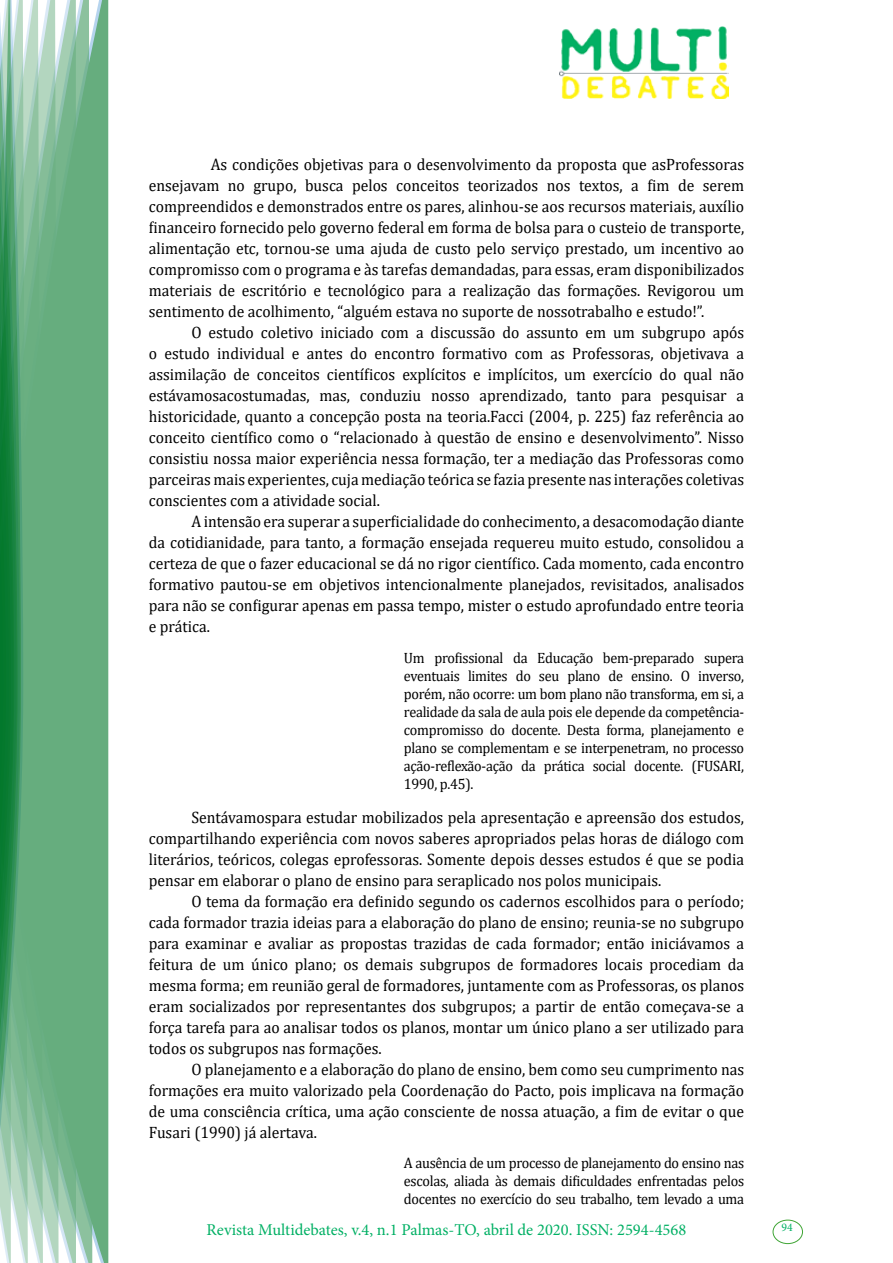
<style>
.page{position:relative;width:893px;height:1263px;background:#fff}
.page>*{position:absolute;margin:0;border:0;box-sizing:border-box;transform-origin:0 0}
.t1{font:16.5px/21px "Cambria";color:#000;text-align:justify;scale:.95 1}
.t2{font:16.5px "Minion Pro";color:#00b064}
.t3{font:15px/18px "Cambria";letter-spacing:-.02em;color:#000;text-align:justify;scale:.95 1}
.t4{font:11.7px "Minion Pro";color:#00b064}
</style>
<div class="page">
<img style="left:559px;top:26px;width:169px;height:72px">
<div style="left:95px;top:0;width:14px;height:1263px;background:#66ad7e"></div>
<svg style="left:79px;top:0;width:16px;height:1263px;background:#6cb083"></svg>
<svg style="left:62px;top:0;width:17px;height:1263px;background:#6fb287"></svg>
<svg style="left:45px;top:0;width:17px;height:1263px;background:#77b68d"></svg>
<svg style="left:30px;top:0;width:15px;height:1263px;background:#7bb891"></svg>
<svg style="left:0;top:0;width:30px;height:1263px;background:#5ba779"></svg>
<div style="left:772px;top:1219px;width:31px;height:25px;border:1px solid #3fa535;border-radius:50%"></div>
<p class="t1" style="left:149px;top:154px;width:628px;text-indent:62px">As condições objetivas para o desenvolvimento da proposta que asProfessoras ensejavam no grupo, busca pelos conceitos teorizados nos textos, a fim de serem compreendidos e demonstrados entre os pares, alinhou-se aos recursos materiais, auxílio financeiro fornecido pelo governo federal em forma de bolsa para o custeio de transporte, alimentação etc, tornou-se uma ajuda de custo pelo serviço prestado, um incentivo ao compromisso com o programa e às tarefas demandadas, para essas, eram disponibilizados materiais de escritório e tecnológico para a realização das formações. Revigorou um sentimento de acolhimento, “alguém estava no suporte de nossotrabalho e estudo!”.</p>
<p class="t1" style="left:149px;top:322px;width:628px;text-indent:43px">O estudo coletivo iniciado com a discussão do assunto em um subgrupo após o estudo individual e antes do encontro formativo com as Professoras, objetivava a assimilação de conceitos científicos explícitos e implícitos, um exercício do qual não estávamosacostumadas, mas, conduziu nosso aprendizado, tanto para pesquisar a historicidade, quanto a concepção posta na teoria.Facci (2004, p. 225) faz referência ao conceito científico como o “relacionado à questão de ensino e desenvolvimento”. Nisso consistiu nossa maior experiência nessa formação, ter a mediação das Professoras como parceiras mais experientes, cuja mediação teórica se fazia presente nas interações coletivas conscientes com a atividade social.</p>
<p class="t1" style="left:149px;top:511px;width:628px;text-indent:43px">A intensão era superar a superficialidade do conhecimento, a desacomodação diante da cotidianidade, para tanto, a formação ensejada requereu muito estudo, consolidou a certeza de que o fazer educacional se dá no rigor científico. Cada momento, cada encontro formativo pautou-se em objetivos intencionalmente planejados, revisitados, analisados para não se configurar apenas em passa tempo, mister o estudo aprofundado entre teoria e prática.</p>
<p class="t3" style="left:404px;top:648px;width:360px">Um profissional da Educação bem-preparado supera eventuais limites do seu plano de ensino. O inverso, porém, não ocorre: um bom plano não transforma, em si, a realidade da sala de aula pois ele depende da competência&shy;compromisso do docente. Desta forma, planejamento e plano se complementam e se interpenetram, no processo ação-reflexão-ação da prática social docente. (FUSARI, 1990, p.45).</p>
<p class="t1" style="left:149px;top:806px;width:628px;text-indent:43px">Sentávamospara estudar mobilizados pela apresentação e apreensão dos estudos, compartilhando experiência com novos saberes apropriados pelas horas de diálogo com literários, teóricos, colegas eprofessoras. Somente depois desses estudos é que se podia pensar em elaborar o plano de ensino para seraplicado nos polos municipais.</p>
<p class="t1" style="left:149px;top:890px;width:628px;text-indent:43px">O tema da formação era definido segundo os cadernos escolhidos para o período; cada formador trazia ideias para a elaboração do plano de ensino; reunia-se no subgrupo para examinar e avaliar as propostas trazidas de cada formador; então iniciávamos a feitura de um único plano; os demais subgrupos de formadores locais procediam da mesma forma; em reunião geral de formadores, juntamente com as Professoras, os planos eram socializados por representantes dos subgrupos; a partir de então começava-se a força tarefa para ao analisar todos os planos, montar um único plano a ser utilizado para todos os subgrupos nas formações.</p>
<p class="t1" style="left:149px;top:1058px;width:628px;text-indent:43px">O planejamento e a elaboração do plano de ensino, bem como seu cumprimento nas formações era muito valorizado pela Coordenação do Pacto, pois implicava na formação de uma consciência crítica, uma ação consciente de nossa atuação, a fim de evitar o que Fusari (1990) já alertava.</p>
<p class="t3" style="left:404px;top:1154px;width:360px">A ausência de um processo de planejamento do ensino nas escolas, aliada às demais dificuldades enfrentadas pelos docentes no exercício do seu trabalho, tem levado a uma</p>
<p class="t2" style="left:207px;top:1218px;width:481px">Revista Multidebates, v.4, n.1 Palmas-TO, abril de 2020. ISSN: 2594-4568</p>
<p class="t4" style="left:781px;top:1219px;width:13px">94</p>
</div>
